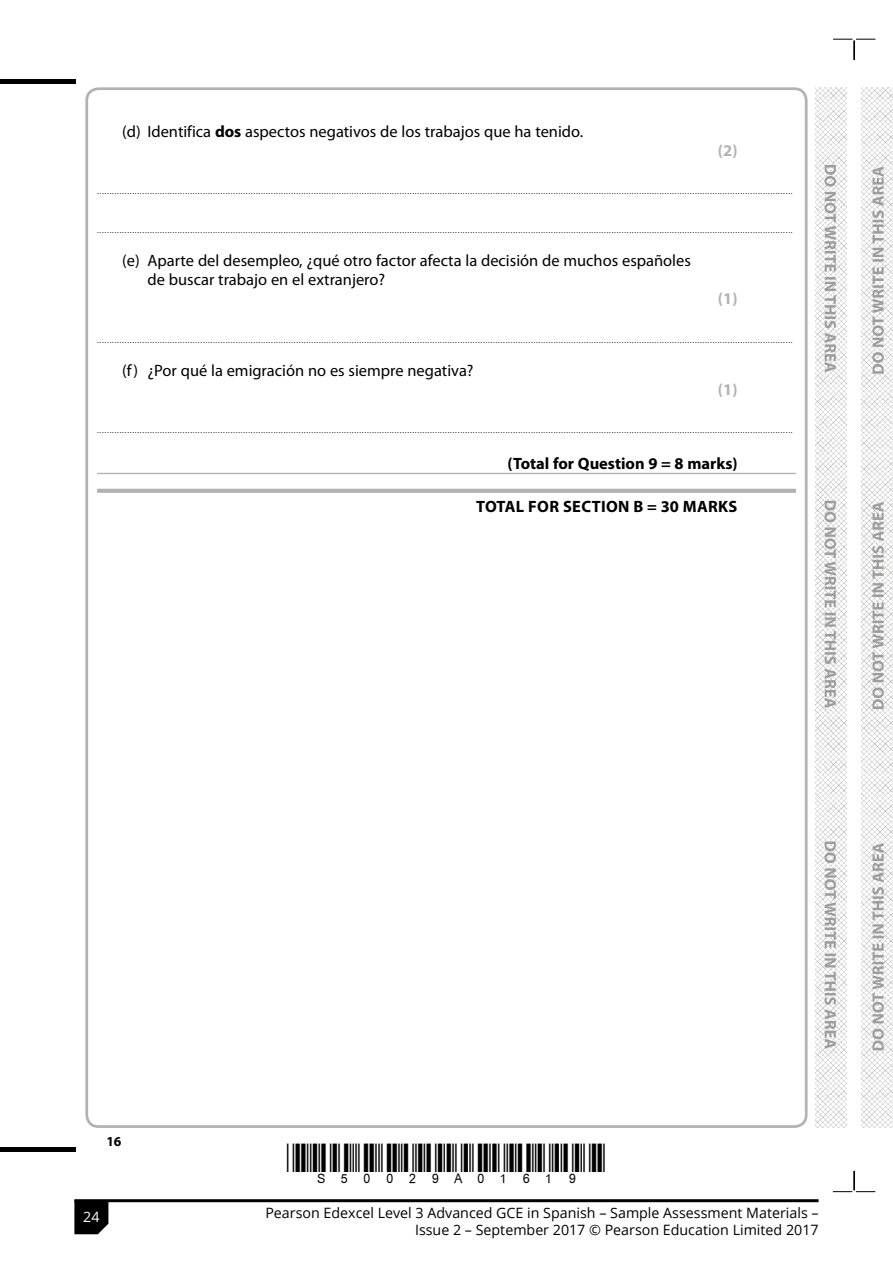
<style>
.page{position:relative;width:893px;height:1263px;background:#fff}
.page>*{position:absolute;margin:0;border:0;box-sizing:border-box;transform-origin:0 0}
.t1{font:16.5px/19.2px "Myriad Pro";color:#000}
.t2{font:700 16.5px "Myriad Pro";color:#000}
.t3{font:700 16.5px "Myriad Pro";letter-spacing:.02em;color:#000}
.t4{font:700 16.5px "Myriad Pro";color:#b3b2b2}
.t5{font:14.25px/16.5px "Open Sans";color:#000;text-align:right}
.t6{font:14.25px "Open Sans";color:#fff}
.t7{font:700 13.65px "Myriad Pro";color:#000}
.t8{font:8.25px "Myriad Pro";color:#000}
.s1{font-weight:700}
</style>
<div class="page">
<img style="left:862px;top:87px;width:31px;height:1041px">
<div style="left:0;top:79px;width:75px;height:5px;background:#000"></div>
<div style="left:0;top:1147px;width:75px;height:5px;background:#000"></div>
<svg style="left:833px;top:39px;width:42px;height:21px"></svg>
<svg style="left:833px;top:1171px;width:42px;height:21px"></svg>
<img style="left:815px;top:87px;width:31px;height:1041px">
<svg style="left:824px;top:165px;width:12px;height:884px"></svg>
<svg style="left:872px;top:166px;width:12px;height:884px"></svg>
<hr style="left:97px;top:473px;width:699px;height:1px;background:#b3b2b2">
<hr style="left:97px;top:489px;width:699px;height:4px;background:#b3b2b2">
<hr style="left:74px;top:1199px;width:745px;height:3px;background:#000">
<svg style="left:74px;top:1200px;width:34px;height:34px"></svg>
<h1 class="t1" style="left:122px;top:122px;width:462px">(d) Identifica <span class="s1">dos</span> aspectos negativos de los trabajos que ha tenido.</h1>
<h1 class="t4" style="left:718px;top:141px;width:21px">(2)</h1>
<p class="t8" style="left:97px;top:187px;width:697px">....................................................................................................................................................................................................................................................................................</p>
<p class="t8" style="left:97px;top:226px;width:697px">....................................................................................................................................................................................................................................................................................</p>
<h1 class="t1" style="left:148px;top:251px;width:545px;text-indent:-25px">(e) Aparte del desempleo, ¿qué otro factor afecta la decisión de muchos españoles de buscar trabajo en el extranjero?</h1>
<h1 class="t4" style="left:718px;top:289px;width:21px">(1)</h1>
<p class="t8" style="left:97px;top:335px;width:697px">....................................................................................................................................................................................................................................................................................</p>
<h1 class="t1" style="left:122px;top:361px;width:353px">(f) ¿Por qué la emigración no es siempre negativa?</h1>
<h1 class="t4" style="left:718px;top:380px;width:21px">(1)</h1>
<p class="t8" style="left:97px;top:426px;width:697px">....................................................................................................................................................................................................................................................................................</p>
<h1 class="t2" style="left:507px;top:454px;width:232px">(Total for Question 9 = 8 marks)</h1>
<h1 class="t3" style="left:476px;top:497px;width:263px">TOTAL FOR SECTION B = 30 MARKS</h1>
<h3 class="t7" style="left:106px;top:1134px;width:17px">16</h3>
<h2 class="t6" style="left:83px;top:1207px;width:18px">24</h2>
<h2 class="t5" style="left:265px;top:1204px;width:555px">Pearson Edexcel Level 3 Advanced GCE in Spanish – Sample Assessment Materials –<br>Issue 2 – September 2017 © Pearson Education Limited 2017</h2>
</div>
